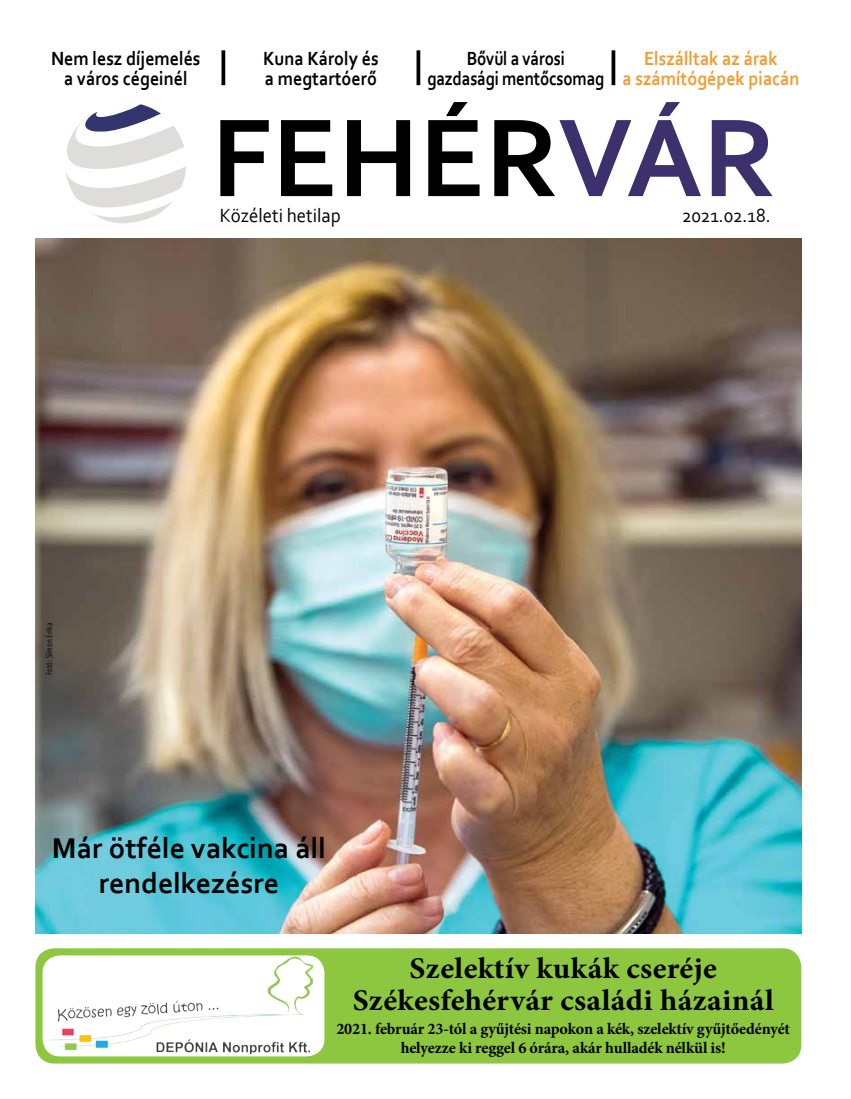
<style>
.page{position:relative;width:851px;height:1099px;background:#fff}
.page>*{position:absolute;margin:0;border:0;box-sizing:border-box;transform-origin:0 0}
.t1{font:700 116.25px "Corbel";color:#000}
.t2{font:700 30px/32.5px "Minion Pro";letter-spacing:.01em;color:#000;text-align:center;scale:1.05 1}
.t3{font:700 30px/35px "Corbel";color:#000;text-align:center}
.t4{font:700 20px/20px "Corbel";color:#000;text-align:center;scale:.9 1}
.t5{font:700 20px/20px "Corbel";color:#f49b32;text-align:center;scale:.9 1}
.t6{font:700 20px/20px "Corbel";color:#000;text-align:center;scale:.84 1}
.t7{font:20px "Corbel";color:#000;scale:.94 1}
.t8{font:700 16.25px/19.5px "Minion Pro";letter-spacing:-.01em;color:#000;text-align:center}
.t9{font:8.75px "Solex";color:#000}
.s1{color:#3c316c}
</style>
<div class="page">
<svg style="left:65px;top:104px;width:121px;height:119px"></svg>
<svg style="left:221px;top:50px;width:4px;height:35px"></svg>
<svg style="left:416px;top:50px;width:4px;height:35px"></svg>
<svg style="left:611px;top:50px;width:4px;height:35px"></svg>
<img style="left:35px;top:239px;width:766px;height:694px">
<div style="left:37px;top:949px;width:763px;height:113px;background:#8dc63f;border-radius:18px"></div>
<div style="left:35px;top:948px;width:766px;height:115px;border:3px solid #8dc63f;border-radius:18px"></div>
<div style="left:43px;top:955px;width:281px;height:101px;background:#fff;border-radius:18px"></div>
<img style="left:49px;top:956px;width:264px;height:98px">
<p class="t6" style="left:427px;top:48px;width:212px">Bővül a városi<br>gazdasági mentőcsomag</p>
<p class="t5" style="left:622px;top:48px;width:198px">Elszálltak az árak<br>a számítógépek piacán</p>
<p class="t4" style="left:51px;top:48px;width:167px">Nem lesz díjemelés a város cégeinél</p>
<p class="t4" style="left:263px;top:48px;width:130px;text-align:left">Kuna Károly és a megtartóerő</p>
<h1 class="t1" style="left:211px;top:85px;width:566px">FEHÉR<span class="s1">VÁR</span></h1>
<p class="t7" style="left:220px;top:203px;width:130px">Közéleti hetilap</p>
<p class="t7" style="left:682px;top:203px;width:96px">2021.02.18.</p>
<p class="t9" style="left:43px;top:675px;width:54px;rotate:-90deg">Fotó: Simon Erika</p>
<h2 class="t3" style="left:52px;top:830px;width:275px">Már ötféle vakcina áll rendelkezésre</h2>
<h2 class="t2" style="left:352px;top:951px;width:402px">Szelektív kukák cseréje<br>Székesfehérvár családi házainál</h2>
<p class="t8" style="left:336px;top:1018px;width:455px">2021. február 23-tól a gyűjtési napokon a kék, szelektív gyűjtőedényét helyezze ki reggel 6 órára, akár hulladék nélkül is!</p>
</div>
